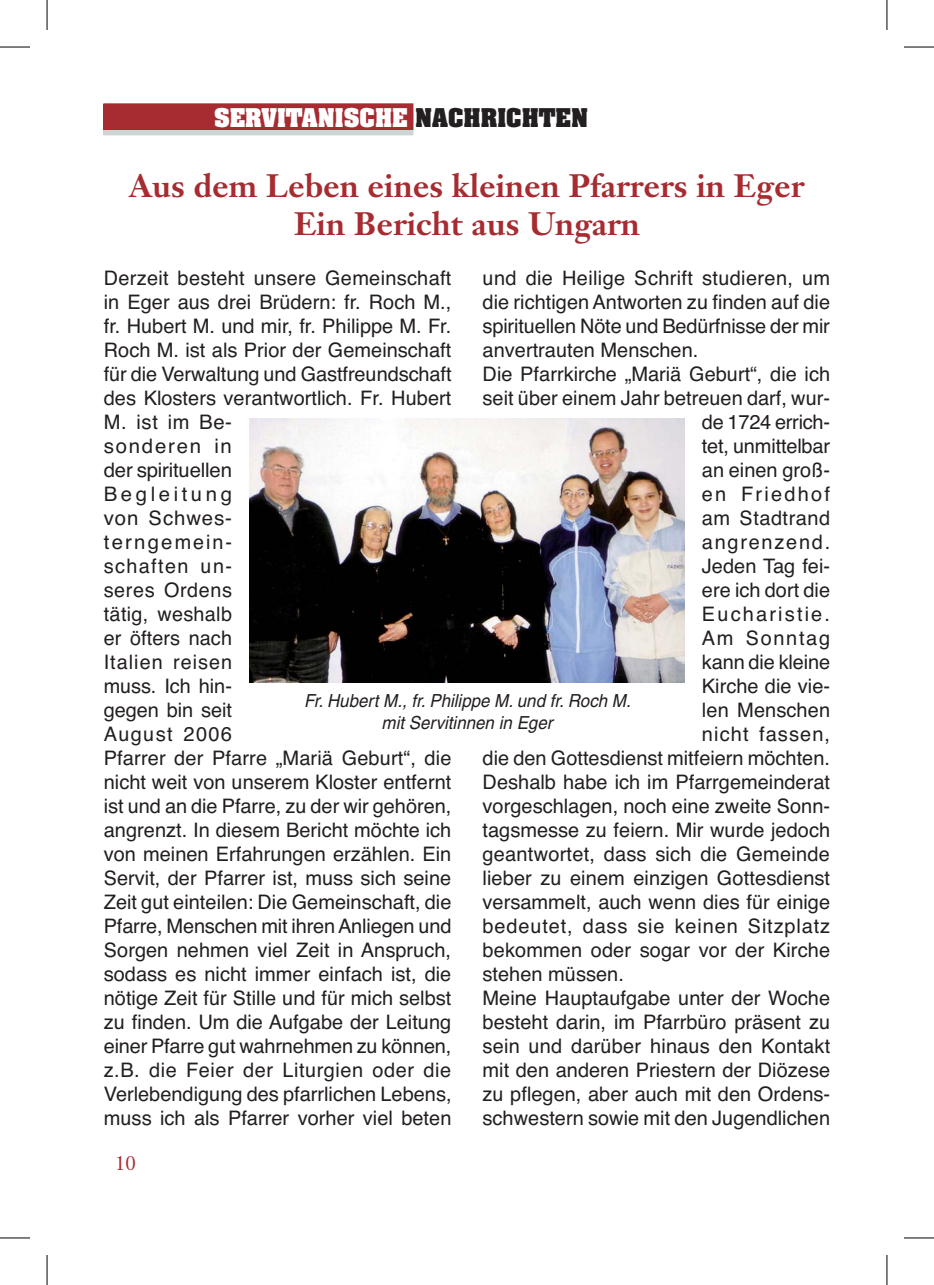
<style>
.page{position:relative;width:934px;height:1285px;background:#fff}
.page>*{position:absolute;margin:0;border:0;box-sizing:border-box;transform-origin:0 0}
.t1{font:700 32px/38.4px "Janson Text";color:#a72c31;text-align:center}
.t2{font:700 22px "Aachen";color:#fff}
.t3{font:20px/24px "Helvetica";color:#231f20}
.t4{font:20px "Helvetica";letter-spacing:.04em;color:#231f20}
.t5{font:20px "Helvetica";letter-spacing:.105em;color:#231f20}
.t6{font:20px "Helvetica";letter-spacing:.055em;color:#231f20}
.t7{font:20px "Helvetica";letter-spacing:.025em;color:#231f20}
.t8{font:20px "Helvetica";letter-spacing:.085em;color:#231f20}
.t9{font:20px "Helvetica";letter-spacing:.11em;color:#231f20}
.t10{font:20px "Helvetica";letter-spacing:.08em;color:#231f20}
.t11{font:20px "Janson Text";color:#a72c31}
.t12{font:italic 18px/21.6px "Helvetica";color:#231f20;text-align:center;scale:.94 1}
.s1{color:#231f20}
</style>
<div class="page">
<svg style="left:106px;top:129px;width:305px;height:4px"></svg>
<div style="left:104px;top:109px;width:309px;height:26px;border:1px solid #d1d2d4"></div>
<div style="left:104px;top:104px;width:309px;height:25px;background:#a72c31"></div>
<img style="left:249px;top:418px;width:435px;height:264px">
<hr style="left:0;top:47px;width:30px;height:1px;background:#000">
<hr style="left:903px;top:47px;width:30px;height:1px;background:#000">
<hr style="left:0;top:1237px;width:30px;height:1px;background:#000">
<hr style="left:903px;top:1237px;width:30px;height:1px;background:#000">
<hr style="left:47px;top:0;width:1px;height:30px;background:#000">
<hr style="left:47px;top:1255px;width:1px;height:30px;background:#000">
<hr style="left:886px;top:0;width:1px;height:30px;background:#000">
<hr style="left:886px;top:1255px;width:1px;height:30px;background:#000">
<p class="t2" style="left:214px;top:108px;width:375px">SERVITANISCHE <span class="s1">NACHRICHTEN</span></p>
<h1 class="t1" style="left:130px;top:170px;width:676px">Aus dem Leben eines kleinen Pfarrers in Eger<br>Ein Bericht aus Ungarn</h1>
<p class="t3" style="left:104px;top:268px;width:349px">Derzeit besteht unsere Gemeinschaft in Eger aus drei Brüdern: fr. Roch M., fr. Hubert M. und mir, fr. Philippe M. Fr.<br>Roch M. ist als Prior der Gemeinschaft für die Verwaltung und Gastfreundschaft des Klosters verantwortlich. Fr. Hubert<br>M. ist im Be-<br>sonderen in<br>der spirituellen<br>Begleitung<br>von Schwes-<br>terngemein-<br>schaften un-<br>seres Ordens<br>tätig, weshalb<br>er öfters nach<br>Italien reisen<br>muss. Ich hin-<br>gegen bin seit<br>August 2006<br>Pfarrer der Pfarre „Mariä Geburt“, die nicht weit von unserem Kloster entfernt ist und an die Pfarre, zu der wir gehören, angrenzt. In diesem Bericht möchte ich von meinen Erfahrungen erzählen. Ein<br>Servit, der Pfarrer ist, muss sich seine<br>Zeit gut einteilen: Die Gemeinschaft, die<br>Pfarre, Menschen mit ihren Anliegen und<br>Sorgen nehmen viel Zeit in Anspruch, sodass es nicht immer einfach ist, die nötige Zeit für Stille und für mich selbst zu finden. Um die Aufgabe der Leitung einer Pfarre gut wahrnehmen zu können, z.B. die Feier der Liturgien oder die<br>Verlebendigung des pfarrlichen Lebens, muss ich als Pfarrer vorher viel beten</p>
<p class="t3" style="left:482px;top:268px;width:349px">und die Heilige Schrift studieren, um</p>
<p class="t3" style="left:482px;top:292px;width:349px">die richtigen Antworten zu finden auf die</p>
<p class="t3" style="left:482px;top:316px;width:349px">spirituellen Nöte und Bedürfnisse der mir</p>
<p class="t3" style="left:482px;top:340px;width:217px">anvertrauten Menschen.</p>
<p class="t3" style="left:482px;top:364px;width:349px">Die Pfarrkirche „Mariä Geburt“, die ich</p>
<p class="t3" style="left:482px;top:388px;width:349px">seit über einem Jahr betreuen darf, wur-</p>
<p class="t3" style="left:701px;top:412px;width:130px">de 1724 errich-</p>
<p class="t3" style="left:701px;top:436px;width:130px">tet, unmittelbar</p>
<p class="t3" style="left:701px;top:460px;width:130px">an einen groß-</p>
<p class="t9" style="left:701px;top:487px;width:130px">en Friedhof</p>
<p class="t7" style="left:701px;top:511px;width:130px">am Stadtrand</p>
<p class="t8" style="left:701px;top:535px;width:130px">angrenzend.</p>
<p class="t3" style="left:701px;top:556px;width:130px">Jeden Tag fei-</p>
<p class="t3" style="left:701px;top:580px;width:130px">ere ich dort die</p>
<p class="t5" style="left:701px;top:607px;width:130px">Eucharistie.</p>
<p class="t10" style="left:701px;top:631px;width:130px">Am Sonntag</p>
<p class="t3" style="left:701px;top:652px;width:130px">kann die kleine</p>
<p class="t3" style="left:701px;top:676px;width:130px">Kirche die vie-</p>
<p class="t3" style="left:701px;top:700px;width:130px">len Menschen</p>
<p class="t6" style="left:701px;top:727px;width:130px">nicht fassen,</p>
<p class="t3" style="left:482px;top:748px;width:349px">die den Gottesdienst mitfeiern möchten.</p>
<p class="t3" style="left:482px;top:772px;width:349px">Deshalb habe ich im Pfarrgemeinderat</p>
<p class="t3" style="left:482px;top:796px;width:349px">vorgeschlagen, noch eine zweite Sonn-</p>
<p class="t3" style="left:482px;top:820px;width:349px">tagsmesse zu feiern. Mir wurde jedoch</p>
<p class="t3" style="left:482px;top:844px;width:349px">geantwortet, dass sich die Gemeinde</p>
<p class="t3" style="left:482px;top:868px;width:349px">lieber zu einem einzigen Gottesdienst</p>
<p class="t3" style="left:482px;top:892px;width:349px">versammelt, auch wenn dies für einige</p>
<p class="t4" style="left:482px;top:919px;width:349px">bedeutet, dass sie keinen Sitzplatz</p>
<p class="t3" style="left:482px;top:940px;width:349px">bekommen oder sogar vor der Kirche</p>
<p class="t3" style="left:482px;top:964px;width:143px">stehen müssen.</p>
<p class="t3" style="left:482px;top:988px;width:349px">Meine Hauptaufgabe unter der Woche</p>
<p class="t3" style="left:482px;top:1012px;width:349px">besteht darin, im Pfarrbüro präsent zu</p>
<p class="t3" style="left:482px;top:1036px;width:349px">sein und darüber hinaus den Kontakt</p>
<p class="t3" style="left:482px;top:1060px;width:349px">mit den anderen Priestern der Diözese</p>
<p class="t3" style="left:482px;top:1084px;width:349px">zu pflegen, aber auch mit den Ordens-</p>
<p class="t3" style="left:482px;top:1108px;width:349px">schwestern sowie mit den Jugendlichen</p>
<p class="t12" style="left:304px;top:692px;width:349px">Fr. Hubert M., fr. Philippe M. und fr. Roch M. mit Servitinnen in Eger</p>
<p class="t11" style="left:115px;top:1154px;width:22px">10</p>
</div>
